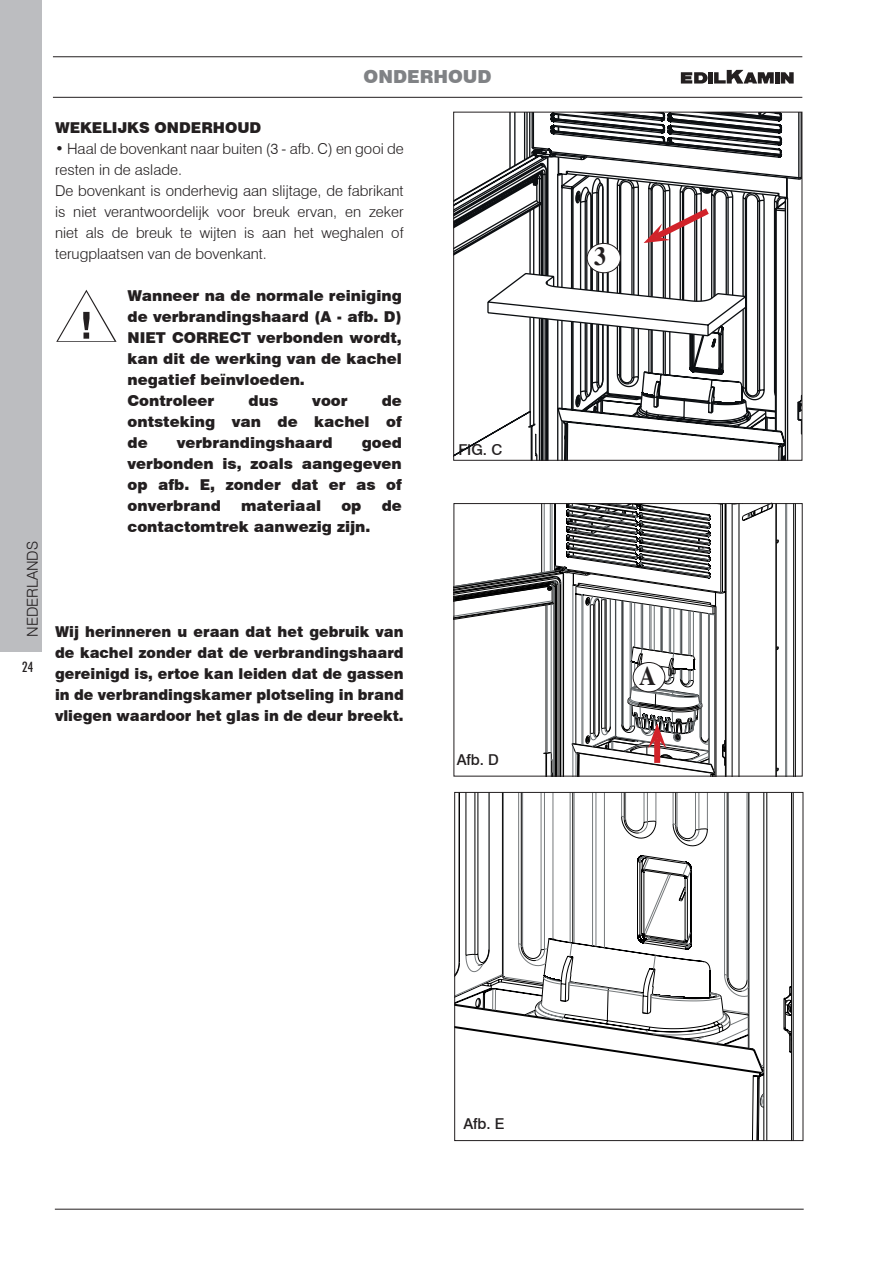
<style>
.page{position:relative;width:893px;height:1263px;background:#fff}
.page>*{position:absolute;margin:0;border:0;box-sizing:border-box;transform-origin:0 0}
.t1{font:700 26.25px "Times";color:#231f20;scale:.9 1}
.t2{font:900 18px "Swiss 721 BT";color:#808285}
.t3{font:900 15px/21px "Swiss 721 BT";color:#231f20;text-align:justify}
.t4{font:300 15px/21px "Swiss 721 BT";color:#231f20}
.t5{font:900 15px/21px "Swiss 721 BT";color:#231f20;text-align:justify;scale:.96 1}
.t6{font:500 15px "Swiss 721 BT";color:#231f20}
.t7{font:500 condensed 14.25px "Futura BT";color:#231f20}
</style>
<div class="page">
<div style="left:0;top:0;width:42px;height:652px;background:#bcbdc0"></div>
<hr style="left:715px;top:606px;width:1px;height:170px;background:#000">
<hr style="left:725px;top:504px;width:1px;height:272px;background:#000">
<hr style="left:681px;top:609px;width:1px;height:45px;background:#000">
<hr style="left:661px;top:606px;width:1px;height:46px;background:#000">
<hr style="left:622px;top:601px;width:1px;height:124px;background:#000">
<hr style="left:615px;top:600px;width:1px;height:136px;background:#000">
<hr style="left:716px;top:607px;width:1px;height:169px;background:#000">
<hr style="left:732px;top:504px;width:1px;height:272px;background:#000">
<hr style="left:739px;top:504px;width:1px;height:272px;background:#000">
<hr style="left:726px;top:504px;width:1px;height:272px;background:#000">
<hr style="left:776px;top:504px;width:1px;height:272px;background:#000">
<hr style="left:793px;top:504px;width:1px;height:272px;background:#000">
<hr style="left:795px;top:504px;width:1px;height:272px;background:#000">
<hr style="left:576px;top:594px;width:1px;height:150px;background:#000">
<hr style="left:601px;top:600px;width:1px;height:129px;background:#000">
<hr style="left:590px;top:605px;width:1px;height:129px;background:#000">
<hr style="left:593px;top:605px;width:1px;height:128px;background:#000">
<hr style="left:599px;top:603px;width:1px;height:128px;background:#000">
<hr style="left:595px;top:605px;width:1px;height:128px;background:#000">
<hr style="left:605px;top:600px;width:1px;height:128px;background:#000">
<hr style="left:606px;top:599px;width:1px;height:129px;background:#000">
<hr style="left:563px;top:574px;width:1px;height:202px;background:#000">
<hr style="left:561px;top:583px;width:1px;height:193px;background:#000">
<hr style="left:555px;top:586px;width:1px;height:190px;background:#000">
<hr style="left:558px;top:584px;width:1px;height:192px;background:#000">
<hr style="left:560px;top:584px;width:1px;height:192px;background:#000">
<hr style="left:556px;top:584px;width:1px;height:192px;background:#000">
<hr style="left:546px;top:605px;width:1px;height:148px;background:#000">
<svg style="left:722px;top:740px;width:4px;height:26px"></svg>
<hr style="left:573px;top:585px;width:1px;height:158px;background:#676d70">
<hr style="left:785px;top:504px;width:1px;height:272px;background:#676d70">
<hr style="left:786px;top:504px;width:1px;height:272px;background:#676d70">
<svg style="left:776px;top:646px;width:3px;height:4px"></svg>
<hr style="left:700px;top:612px;width:1px;height:90px;background:#676d70">
<hr style="left:680px;top:609px;width:1px;height:45px;background:#676d70">
<hr style="left:693px;top:611px;width:1px;height:45px;background:#676d70">
<hr style="left:660px;top:606px;width:1px;height:45px;background:#676d70">
<hr style="left:674px;top:608px;width:1px;height:45px;background:#676d70">
<hr style="left:641px;top:603px;width:1px;height:45px;background:#676d70">
<hr style="left:654px;top:605px;width:1px;height:45px;background:#676d70">
<hr style="left:621px;top:600px;width:1px;height:124px;background:#676d70">
<hr style="left:634px;top:602px;width:1px;height:45px;background:#676d70">
<hr style="left:616px;top:600px;width:1px;height:136px;background:#676d70">
<hr style="left:708px;top:613px;width:1px;height:125px;background:#676d70">
<hr style="left:701px;top:612px;width:1px;height:91px;background:#676d70">
<hr style="left:689px;top:611px;width:1px;height:44px;background:#676d70">
<hr style="left:682px;top:609px;width:1px;height:45px;background:#676d70">
<hr style="left:690px;top:611px;width:1px;height:44px;background:#676d70">
<hr style="left:669px;top:608px;width:1px;height:45px;background:#676d70">
<hr style="left:662px;top:607px;width:1px;height:45px;background:#676d70">
<hr style="left:670px;top:608px;width:1px;height:45px;background:#676d70">
<hr style="left:649px;top:605px;width:1px;height:45px;background:#676d70">
<hr style="left:642px;top:604px;width:1px;height:45px;background:#676d70">
<hr style="left:651px;top:605px;width:1px;height:45px;background:#676d70">
<hr style="left:623px;top:601px;width:1px;height:124px;background:#676d70">
<hr style="left:630px;top:602px;width:1px;height:95px;background:#676d70">
<hr style="left:631px;top:602px;width:1px;height:58px;background:#676d70">
<hr style="left:582px;top:595px;width:1px;height:150px;background:#676d70">
<hr style="left:583px;top:595px;width:1px;height:150px;background:#676d70">
<hr style="left:610px;top:599px;width:1px;height:127px;background:#676d70">
<hr style="left:709px;top:614px;width:1px;height:150px;background:#676d70">
<hr style="left:547px;top:605px;width:1px;height:148px;background:#676d70">
<hr style="left:553px;top:604px;width:1px;height:172px;background:#676d70">
<hr style="left:551px;top:604px;width:1px;height:149px;background:#676d70">
<svg style="left:543px;top:752px;width:10px;height:22px"></svg>
<svg style="left:456px;top:505px;width:323px;height:122px"></svg>
<div style="left:454px;top:503px;width:349px;height:273px;border:1px solid #231f20"></div>
<hr style="left:55px;top:1209px;width:749px;height:1px;background:#231f20">
<svg style="left:572px;top:646px;width:143px;height:130px"></svg>
<hr style="left:53px;top:56px;width:749px;height:1px;background:#231f20">
<hr style="left:53px;top:97px;width:749px;height:1px;background:#231f20">
<hr style="left:775px;top:72px;width:4px;height:12px;background:#231f20">
<div style="left:708px;top:72px;width:5px;height:12px;background:#231f20"></div>
<svg style="left:681px;top:72px;width:27px;height:12px"></svg>
<svg style="left:714px;top:70px;width:60px;height:14px"></svg>
<svg style="left:781px;top:72px;width:13px;height:12px"></svg>
<svg style="left:56px;top:290px;width:61px;height:52px"></svg>
<svg style="left:456px;top:794px;width:338px;height:345px"></svg>
<div style="left:454px;top:792px;width:349px;height:349px;border:1px solid #231f20"></div>
<div style="left:463px;top:1117px;width:47px;height:17px;background:#fff"></div>
<svg style="left:454px;top:112px;width:348px;height:348px"></svg>
<p class="t4" style="left:22px;top:637px;width:98px;rotate:-90deg">NEDERLANDS</p>
<p class="t7" style="left:22px;top:658px;width:12px">24</p>
<p class="t2" style="left:364px;top:66px;width:130px">ONDERHOUD</p>
<p class="t3" style="left:55px;top:117px;width:208px">WEKELIJKS ONDERHOUD</p>
<p class="t4" style="left:55px;top:138px;width:350px">• Haal de bovenkant naar buiten (3 - afb. C) en gooi de resten in de aslade.<br>De bovenkant is onderhevig aan slijtage, de fabrikant is niet verantwoordelijk voor breuk ervan, en zeker niet als de breuk te wijten is aan het weghalen of terugplaatsen van de bovenkant.</p>
<p class="t3" style="left:128px;top:285px;width:276px;text-align:left">Wanneer na de normale reiniging de verbrandingshaard (A - afb. D)<br>NIET CORRECT verbonden wordt, kan dit de werking van de kachel negatief beïnvloeden.<br>Controleer</p>
<p class="t3" style="left:128px;top:390px;width:276px;text-indent:254px">de ontsteking van de kachel of de</p>
<p class="t3" style="left:249px;top:390px;width:31px">dus</p>
<p class="t3" style="left:312px;top:390px;width:37px">voor</p>
<p class="t3" style="left:177px;top:432px;width:157px">verbrandingshaard</p>
<p class="t3" style="left:128px;top:432px;width:276px;text-indent:234px">goed verbonden is, zoals aangegeven op afb. E, zonder dat er as of onverbrand</p>
<p class="t3" style="left:241px;top:495px;width:81px">materiaal</p>
<p class="t3" style="left:341px;top:495px;width:22px">op</p>
<p class="t3" style="left:382px;top:495px;width:22px">de</p>
<p class="t3" style="left:128px;top:516px;width:244px">contactomtrek aanwezig zijn.</p>
<p class="t5" style="left:55px;top:621px;width:365px">Wij herinneren u eraan dat het gebruik van de kachel zonder dat de verbrandingshaard gereinigd is, ertoe kan leiden dat de gassen in de verbrandingskamer plotseling in brand vliegen waardoor het glas in de deur breekt.</p>
<p class="t6" style="left:458px;top:441px;width:45px">FIG. C</p>
<p class="t6" style="left:457px;top:751px;width:44px">Afb. D</p>
<h1 class="t1" style="left:594px;top:240px;width:15px">3</h1>
<h1 class="t1" style="left:639px;top:660px;width:21px">A</h1>
<p class="t6" style="left:463px;top:1114px;width:43px">Afb. E</p>
</div>
